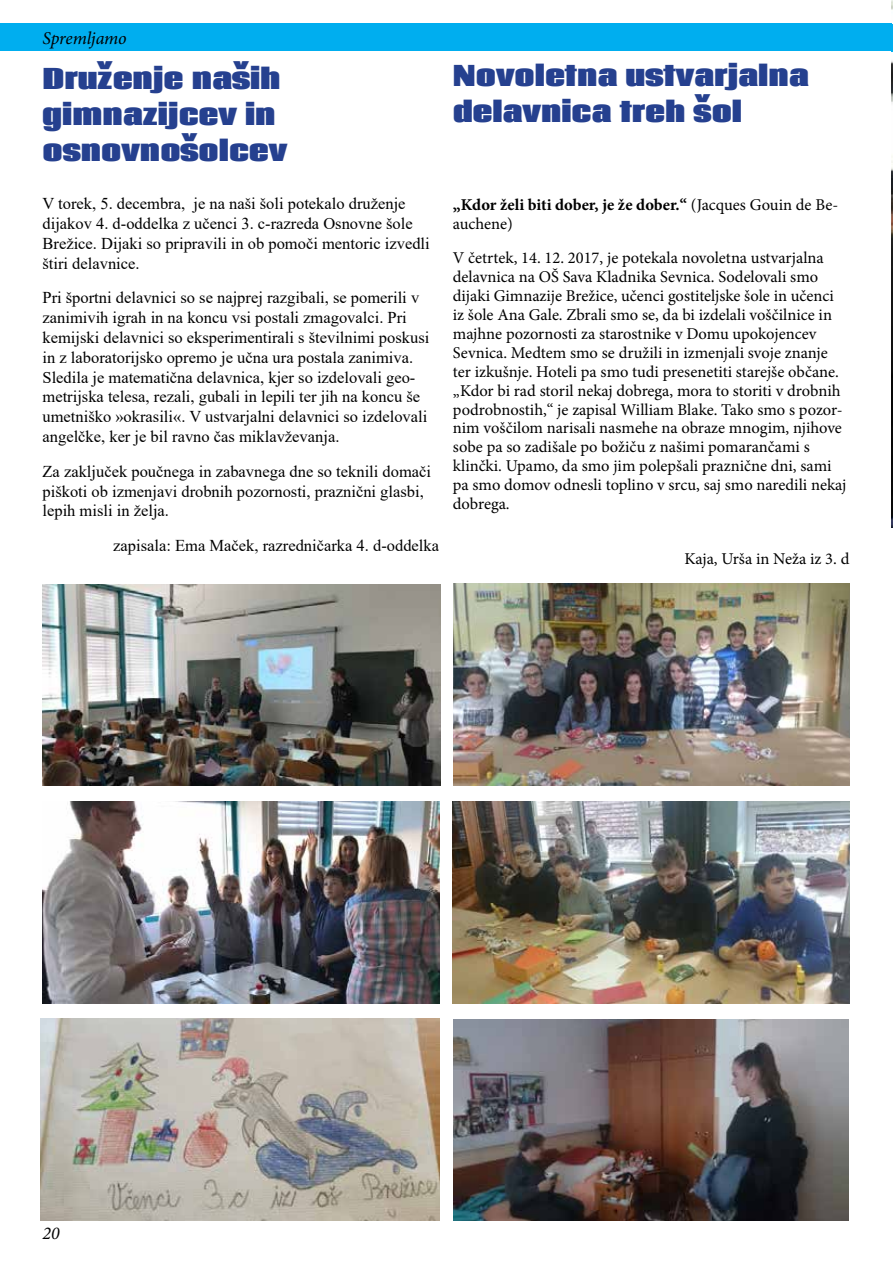
<style>
.page{position:relative;width:893px;height:1263px;background:#fff}
.page>*{position:absolute;margin:0;border:0;box-sizing:border-box;transform-origin:0 0}
.t1{font:800 27px/36px "Coda";color:#25408f}
.t2{font:italic 18px "Minion Pro";letter-spacing:-.01em;color:#000}
.t3{font:16.5px/19.8px "Times New Roman";color:#000}
.t4{font:16.5px/18.9px "Minion Pro";color:#000}
.t5{font:700 16.5px/19px "Minion Pro";letter-spacing:-.005em;color:#000}
.s1{font-weight:400}
</style>
<div class="page">
<img style="left:892px;top:0;width:1px;height:527px">
<img style="left:453px;top:801px;width:396px;height:202px">
<img style="left:453px;top:584px;width:396px;height:202px">
<img style="left:453px;top:1019px;width:396px;height:201px">
<img style="left:43px;top:585px;width:397px;height:201px">
<img style="left:43px;top:801px;width:397px;height:202px">
<img style="left:40px;top:1018px;width:399px;height:202px">
<svg style="left:892px;top:24px;width:1px;height:27px"></svg>
<div style="left:0;top:23px;width:892px;height:27px;background:#00aeef"></div>
<p class="t2" style="left:43px;top:26px;width:86px">Spremljamo</p>
<h1 class="t1" style="left:43px;top:60px;width:246px">Druženje naših gimnazijcev in osnovnošolcev</h1>
<p class="t3" style="left:43px;top:193px;width:389px">V torek, 5. decembra, je na naši šoli potekalo druženje dijakov 4. d-oddelka z učenci 3. c-razreda Osnovne šole Brežice. Dijaki so pripravili in ob pomoči mentoric izvedli štiri delavnice.</p>
<p class="t3" style="left:43px;top:287px;width:388px">Pri športni delavnici so se najprej razgibali, se pomerili v zanimivih igrah in na koncu vsi postali zmagovalci. Pri kemijski delavnici so eksperimentirali s številnimi poskusi in z laboratorijsko opremo je učna ura postala zanimiva.<br>Sledila je matematična delavnica, kjer so izdelovali geo&shy;metrijska telesa, rezali, gubali in lepili ter jih na koncu še umetniško »okrasili«. V ustvarjalni delavnici so izdelovali angelčke, ker je bil ravno čas miklavževanja.</p>
<p class="t3" style="left:43px;top:461px;width:390px">Za zaključek poučnega in zabavnega dne so teknili domači piškoti ob izmenjavi drobnih pozornosti, praznični glasbi, lepih misli in želja.</p>
<p class="t3" style="left:113px;top:535px;width:327px">zapisala: Ema Maček, razredničarka 4. d-oddelka</p>
<h1 class="t1" style="left:453px;top:58px;width:357px">Novoletna ustvarjalna delavnica treh šol</h1>
<p class="t5" style="left:453px;top:195px;width:387px">„Kdor želi biti dober, je že dober.‘‘ <span class="s1">(Jacques Gouin de Be&shy;auchene)</span></p>
<p class="t4" style="left:453px;top:248px;width:395px">V četrtek, 14. 12. 2017, je potekala novoletna ustvarjalna delavnica na OŠ Sava Kladnika Sevnica. Sodelovali smo dijaki Gimnazije Brežice, učenci gostiteljske šole in učenci iz šole Ana Gale. Zbrali smo se, da bi izdelali voščilnice in majhne pozornosti za starostnike v Domu upokojencev Sevnica. Medtem smo se družili in izmenjali svoje znanje ter izkušnje. Hoteli pa smo tudi presenetiti starejše občane. „Kdor bi rad storil nekaj dobrega, mora to storiti v drobnih podrobnostih,‘‘ je zapisal William Blake. Tako smo s pozor&shy;nim voščilom narisali nasmehe na obraze mnogim, njihove sobe pa so zadišale po božiču z našimi pomarančami s klinčki. Upamo, da smo jim polepšali praznične dni, sami pa smo domov odnesli toplino v srcu, saj smo naredili nekaj dobrega.</p>
<p class="t4" style="left:685px;top:549px;width:166px">Kaja, Urša in Neža iz 3. d</p>
<p class="t2" style="left:43px;top:1221px;width:19px">20</p>
</div>
